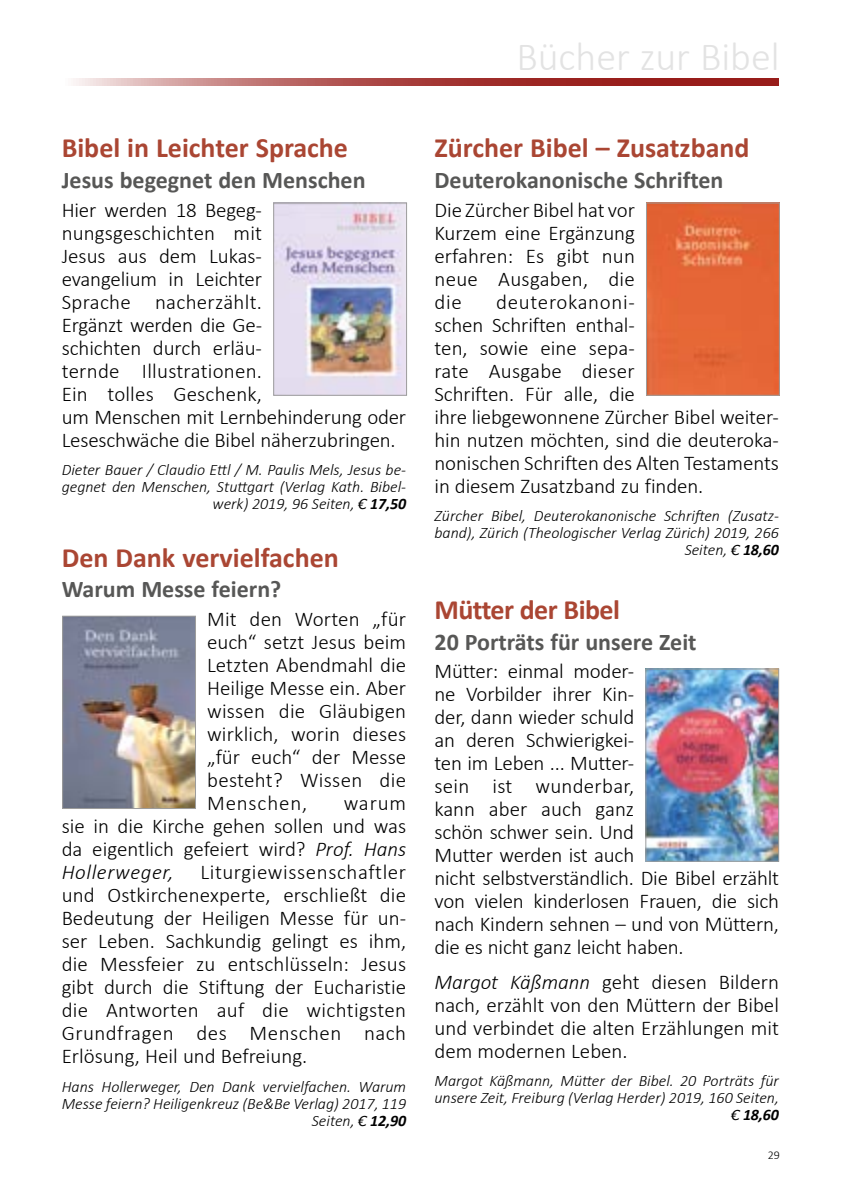
<style>
.page{position:relative;width:842px;height:1191px;background:#fff}
.page>*{position:absolute;margin:0;border:0;box-sizing:border-box;transform-origin:0 0}
.t1{font:300 40px "Calibri";color:#e3e3e3}
.t2{font:700 28px "Calibri";color:#aa4633}
.t3{font:700 28px "Calibri";letter-spacing:-.02em;color:#aa4633}
.t4{font:700 24px "Calibri";color:#575756}
.t5{font:300 21px/23px "Calibri";letter-spacing:-.005em;color:#000;text-align:justify}
.t6{font:italic 300 16px/17px "Calibri";color:#000;text-align:right}
.t7{font:300 12px "Calibri";color:#000}
.s1{font-family:"Verdana";font-weight:400;font-size:13.6px}
.s2{font-weight:700}
.s3{font-style:italic}
</style>
<div class="page">
<svg style="left:73px;top:78px;width:706px;height:8px;background:#b05451"></svg>
<img style="left:64px;top:618px;width:130px;height:188px">
<div style="left:62px;top:616px;width:134px;height:192px;border:1px solid #9d9d9c"></div>
<img style="left:275px;top:205px;width:130px;height:188px">
<div style="left:273px;top:203px;width:134px;height:192px;border:1px solid #9d9d9c"></div>
<img style="left:648px;top:205px;width:130px;height:188px">
<div style="left:646px;top:203px;width:134px;height:192px;border:1px solid #9d9d9c"></div>
<img style="left:647px;top:670px;width:130px;height:189px">
<div style="left:645px;top:668px;width:134px;height:193px;border:1px solid #9d9d9c"></div>
<h2 class="t2" style="left:62px;top:128px;width:288px">Bibel in Leichter Sprache</h2>
<p class="t4" style="left:62px;top:163px;width:305px">Jesus begegnet den Menschen</p>
<p class="t5" style="left:62px;top:198px;width:346px;text-align:left">Hier werden 18 Begeg&shy;nungsgeschichten mit<br>Jesus aus dem Lukas-<br>evangelium in Leichter<br>Sprache nacherzählt.<br>Ergänzt werden die Ge-<br>schichten durch erläu-<br>ternde Illustrationen.<br>Ein tolles Geschenk,<br>um Menschen mit Lernbehinderung oder<br>Leseschwäche die Bibel näherzubringen.</p>
<p class="t6" style="left:62px;top:461px;width:346px">Dieter Bauer / Claudio Ettl / M. Paulis Mels, Jesus be&shy;gegnet den Menschen, Stuttgart (Verlag Kath. Bibel&shy;werk) 2019, 96 Seiten, <span class="s1">€</span> <span class="s2">17,50</span></p>
<h2 class="t2" style="left:62px;top:537px;width:279px">Den Dank vervielfachen</h2>
<p class="t4" style="left:62px;top:572px;width:221px">Warum Messe feiern?</p>
<p class="t5" style="left:207px;top:607px;width:201px">Mit den Worten „für euch“ setzt Jesus beim Letzten Abendmahl die Heilige Messe ein. Aber wissen die Gläubigen wirklich, worin dieses „für euch“ der Messe besteht? Wissen die Menschen,</p>
<p class="t5" style="left:62px;top:791px;width:346px;text-indent:282px">warum sie in die Kirche gehen sollen und was da eigentlich gefeiert wird? <span class="s3">Prof. Hans Hollerweger,</span></p>
<p class="t5" style="left:62px;top:860px;width:346px;text-indent:139px">Liturgiewissenschaftler und Ostkirchenexperte, erschließt die Bedeutung der Heiligen Messe für un&shy;ser Leben. Sachkundig gelingt es ihm, die Messfeier zu entschlüsseln: Jesus gibt durch die Stiftung der Eucharistie die Antworten auf die wichtigsten Grundfragen des Menschen nach Erlösung, Heil und Befreiung.</p>
<p class="t6" style="left:62px;top:1077px;width:346px">Hans Hollerweger, Den Dank vervielfachen. Warum<br>Messe feiern? Heiligenkreuz (Be&amp;Be Verlag) 2017, 119<br>Seiten, <span class="s1">€</span> <span class="s2">12,90</span></p>
<h1 class="t1" style="left:516px;top:32px;width:265px">Bücher zur Bibel</h1>
<h2 class="t2" style="left:434px;top:128px;width:317px">Zürcher Bibel – Zusatzband</h2>
<p class="t4" style="left:434px;top:163px;width:290px">Deuterokanonische Schriften</p>
<p class="t5" style="left:434px;top:198px;width:202px">Die Zürcher Bibel hat vor Kurzem eine Ergänzung erfahren: Es gibt nun neue Ausgaben, die die</p>
<p class="t5" style="left:434px;top:290px;width:346px;text-align:left;text-indent:62px">deuterokanoni-<br>schen Schriften enthal-<br>ten, sowie eine sepa-<br>rate Ausgabe dieser<br>Schriften. Für alle, die<br>ihre liebgewonnene Zürcher Bibel weiter&shy;hin nutzen möchten, sind die deuteroka&shy;nonischen Schriften des Alten Testaments in diesem Zusatzband zu finden.</p>
<p class="t6" style="left:434px;top:507px;width:346px">Zürcher Bibel, Deuterokanonische Schriften (Zusatz&shy;band), Zürich (Theologischer Verlag Zürich) 2019, 266<br>Seiten, <span class="s1">€</span> <span class="s2">18,60</span></p>
<h2 class="t3" style="left:434px;top:590px;width:187px">Mütter der Bibel</h2>
<p class="t4" style="left:434px;top:624px;width:264px">20 Porträts für unsere Zeit</p>
<p class="t5" style="left:434px;top:659px;width:346px;text-align:left">Mütter: einmal moder-<br>ne Vorbilder ihrer Kin-<br>der, dann wieder schuld<br>an deren Schwierigkei-<br>ten im Leben ... Mutter-<br>sein ist wunderbar,<br>kann aber auch ganz<br>schön schwer sein. Und<br>Mutter werden ist auch<br>nicht selbstverständlich. Die Bibel erzählt von vielen kinderlosen Frauen, die sich nach Kindern sehnen – und von Müttern, die es nicht ganz leicht haben.</p>
<p class="t5" style="left:434px;top:970px;width:346px"><span class="s3">Margot Käßmann</span> geht diesen Bildern nach, erzählt von den Müttern der Bibel und verbindet die alten Erzählungen mit dem modernen Leben.</p>
<p class="t6" style="left:434px;top:1072px;width:346px">Margot Käßmann, Mütter der Bibel. 20 Porträts für unsere Zeit, Freiburg (Verlag Herder) 2019, 160 Seiten, <span class="s1">€</span> <span class="s2">18,60</span></p>
<p class="t7" style="left:768px;top:1147px;width:14px">29</p>
</div>
